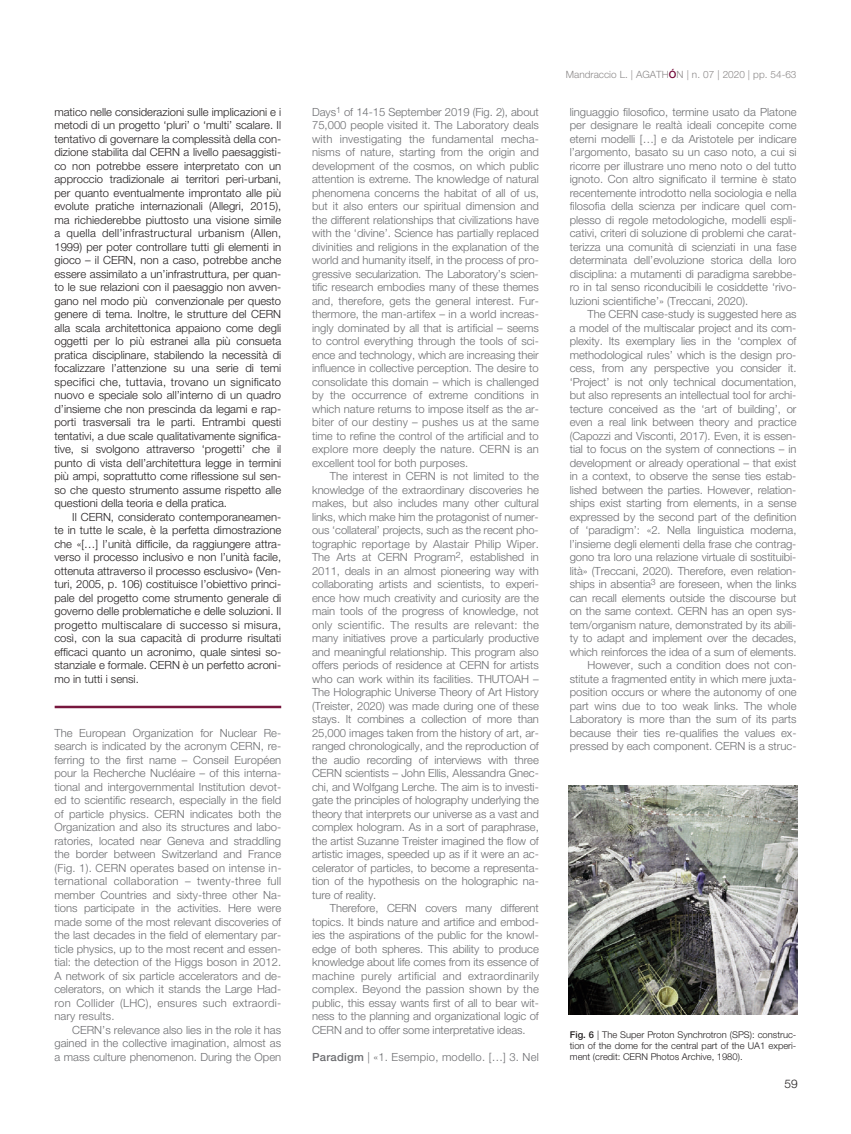
<style>
.page{position:relative;width:851px;height:1134px;background:#fff}
.page>*{position:absolute;margin:0;border:0;box-sizing:border-box;transform-origin:0 0}
.t1{font:300 11.88px "Helvetica Neue LT Std";color:#231f20}
.t2{font:300 11.25px/13.5px "Helvetica Neue LT Std";letter-spacing:-.005em;color:#6c6d70;text-align:justify}
.t3{font:300 11.25px/13.5px "Helvetica Neue LT Std";color:#231f20;text-align:justify}
.t4{font:300 11.25px "Helvetica Neue LT Std";letter-spacing:.02em;color:#6c6d70}
.t5{font:300 10px "Helvetica Neue LT Std";color:#8c8989}
.t6{font:300 9.38px/11.2px "Helvetica Neue LT Std";color:#231f20;text-align:justify}
.s1{font-weight:500}
.s2{font-weight:500;color:#710836}
</style>
<div class="page">
<hr style="left:55px;top:706px;width:226px;height:2px;background:#77173d">
<img style="left:568px;top:785px;width:229px;height:229px">
<p class="t3" style="left:54px;top:106px;width:228px">matico nelle considerazioni sulle implicazioni e i metodi di un progetto ‘pluri’ o ‘multi’ scalare. Il tentativo di governare la complessità della con&shy;dizione stabilita dal CERN a livello paesaggisti&shy;co non potrebbe essere interpretato con un approccio tradizionale ai territori peri-urbani, per quanto eventualmente improntato alle più evolute pratiche internazionali (Allegri, 2015), ma richiederebbe piuttosto una visione simile a quella dell’infrastructural urbanism (Allen, 1999) per poter controllare tutti gli elementi in gioco – il CERN, non a caso, potrebbe anche essere assimilato a un’infrastruttura, per quan&shy;to le sue relazioni con il paesaggio non avven&shy;gano nel modo più convenzionale per questo genere di tema. Inoltre, le strutture del CERN alla scala architettonica appaiono come degli oggetti per lo più estranei alla più consueta pratica disciplinare, stabilendo la necessità di focalizzare l’attenzione su una serie di temi specifici che, tuttavia, trovano un significato nuovo e speciale solo all’interno di un quadro d’insieme che non prescinda da legami e rap&shy;porti trasversali tra le parti. Entrambi questi tentativi, a due scale qualitativamente significa&shy;tive, si svolgono attraverso ‘progetti’ che il punto di vista dell’architettura legge in termini più ampi, soprattutto come riflessione sul sen&shy;so che questo strumento assume rispetto alle questioni della teoria e della pratica.</p>
<p class="t3" style="left:54px;top:511px;width:228px;text-indent:18px">Il CERN, considerato contemporaneamen&shy;te in tutte le scale, è la perfetta dimostrazione che «[…] l’unità difficile, da raggiungere attra&shy;verso il processo inclusivo e non l’unità facile, ottenuta attraverso il processo esclusivo» (Ven&shy;turi, 2005, p. 106) costituisce l’obiettivo princi&shy;pale del progetto come strumento generale di governo delle problematiche e delle soluzioni. Il progetto multiscalare di successo si misura, così, con la sua capacità di produrre risultati efficaci quanto un acronimo, quale sintesi so&shy;stanziale e formale. CERN è un perfetto acroni&shy;mo in tutti i sensi.</p>
<p class="t2" style="left:54px;top:727px;width:228px">The European Organization for Nuclear Re&shy;search is indicated by the acronym CERN, re&shy;ferring to the first name – Conseil Européen pour la Recherche Nucléaire – of this interna&shy;tional and intergovernmental Institution devot&shy;ed to scientific research, especially in the field of particle physics. CERN indicates both the Organization and also its structures and labo&shy;ratories, located near Geneva and straddling the border between Switzerland and France (Fig. 1). CERN operates based on intense in&shy;ternational collaboration – twenty-three full member Countries and sixty-three other Na&shy;tions participate in the activities. Here were made some of the most relevant discoveries of the last decades in the field of elementary par&shy;ticle physics, up to the most recent and essen&shy;tial: the detection of the Higgs boson in 2012.<br>A network of six particle accelerators and de&shy;celerators, on which it stands the Large Had&shy;ron Collider (LHC), ensures such extraordi&shy;nary results.</p>
<p class="t2" style="left:54px;top:1024px;width:228px;text-indent:18px">CERN’s relevance also lies in the role it has gained in the collective imagination, almost as a mass culture phenomenon. During the Open</p>
<p class="t2" style="left:312px;top:106px;width:228px">Days<sup>1</sup> of 14-15 September 2019 (Fig. 2), about 75,000 people visited it. The Laboratory deals with investigating the fundamental mecha&shy;nisms of nature, starting from the origin and development of the cosmos, on which public attention is extreme. The knowledge of natural phenomena concerns the habitat of all of us, but it also enters our spiritual dimension and the different relationships that civilizations have with the ‘divine’. Science has partially replaced divinities and religions in the explanation of the world and humanity itself, in the process of pro&shy;gressive secularization. The Laboratory’s scien&shy;tific research embodies many of these themes and, therefore, gets the general interest. Fur&shy;thermore, the man-artifex – in a world increas&shy;ingly dominated by all that is artificial – seems to control everything through the tools of sci&shy;ence and technology, which are increasing their influence in collective perception. The desire to consolidate this domain – which is challenged by the occurrence of extreme conditions in which nature returns to impose itself as the ar&shy;biter of our destiny – pushes us at the same time to refine the control of the artificial and to explore more deeply the nature. CERN is an excellent tool for both purposes.</p>
<p class="t2" style="left:312px;top:470px;width:228px;text-indent:18px">The interest in CERN is not limited to the knowledge of the extraordinary discoveries he makes, but also includes many other cultural links, which make him the protagonist of numer&shy;ous ‘collateral’ projects, such as the recent pho&shy;tographic reportage by Alastair Philip Wiper.<br>The Arts at CERN Program<sup>2</sup>, established in 2011, deals in an almost pioneering way with collaborating artists and scientists, to experi&shy;ence how much creativity and curiosity are the main tools of the progress of knowledge, not only scientific. The results are relevant: the many initiatives prove a particularly productive and meaningful relationship. This program also offers periods of residence at CERN for artists who can work within its facilities. THUTOAH – The Holographic Universe Theory of Art History (Treister, 2020) was made during one of these stays. It combines a collection of more than 25,000 images taken from the history of art, ar&shy;ranged chronologically, and the reproduction of the audio recording of interviews with three CERN scientists – John Ellis, Alessandra Gnec&shy;chi, and Wolfgang Lerche. The aim is to investi&shy;gate the principles of holography underlying the theory that interprets our universe as a vast and complex hologram. As in a sort of paraphrase, the artist Suzanne Treister imagined the flow of artistic images, speeded up as if it were an ac&shy;celerator of particles, to become a representa&shy;tion of the hypothesis on the holographic na&shy;ture of reality.</p>
<p class="t2" style="left:312px;top:902px;width:228px;text-indent:18px">Therefore, CERN covers many different topics. It binds nature and artifice and embod&shy;ies the aspirations of the public for the knowl&shy;edge of both spheres. This ability to produce knowledge about life comes from its essence of machine purely artificial and extraordinarily complex. Beyond the passion shown by the public, this essay wants first of all to bear wit&shy;ness to the planning and organizational logic of CERN and to offer some interpretative ideas.</p>
<p class="t4" style="left:312px;top:1053px;width:228px"><span class="s1">Paradigm</span> | «1. Esempio, modello. […] 3. Nel</p>
<p class="t5" style="left:565px;top:70px;width:232px">Mandraccio L. | AGATH<span class="s2">Ó</span>N | n. 07 | 2020 | pp. 54-63</p>
<p class="t2" style="left:569px;top:106px;width:228px">linguaggio filosofico, termine usato da Platone per designare le realtà ideali concepite come eterni modelli […] e da Aristotele per indicare l’argomento, basato su un caso noto, a cui si ricorre per illustrare uno meno noto o del tutto ignoto. Con altro significato il termine è stato recentemente introdotto nella sociologia e nella filosofia della scienza per indicare quel com&shy;plesso di regole metodologiche, modelli espli&shy;cativi, criteri di soluzione di problemi che carat&shy;terizza una comunità di scienziati in una fase determinata dell’evoluzione storica della loro disciplina: a mutamenti di paradigma sarebbe&shy;ro in tal senso riconducibili le cosiddette ‘rivo&shy;luzioni scientifiche’» (Treccani, 2020).</p>
<p class="t2" style="left:569px;top:308px;width:228px;text-align:right">The CERN case-study is suggested here as<br>a model of the multiscalar project and its com&shy;plexity. Its exemplary lies in the ‘complex of methodological rules’ which is the design pro&shy;cess, from any perspective you consider it. ‘Project’ is not only technical documentation, but also represents an intellectual tool for archi&shy;tecture conceived as the ‘art of building’, or even a real link between theory and practice (Capozzi and Visconti, 2017). Even, it is essen&shy;tial to focus on the system of connections – in development or already operational – that exist in a context, to observe the sense ties estab&shy;lished between the parties. However, relation&shy;ships exist starting from elements, in a sense expressed by the second part of the definition of ‘paradigm’: «2. Nella linguistica moderna, l’insieme degli elementi della frase che contrag&shy;gono tra loro una relazione virtuale di sostituibi&shy;lità» (Treccani, 2020). Therefore, even relation&shy;ships in absentia<sup>3</sup> are foreseen, when the links can recall elements outside the discourse but on the same context. CERN has an open sys&shy;tem/organism nature, demonstrated by its abili&shy;ty to adapt and implement over the decades, which reinforces the idea of a sum of elements.<br>However, such a condition does not con&shy;stitute a fragmented entity in which mere juxta&shy;position occurs or where the autonomy of one part wins due to too weak links. The whole Laboratory is more than the sum of its parts because their ties re-qualifies the values ex&shy;pressed by each component. CERN is a struc-</p>
<p class="t6" style="left:569px;top:1030px;width:228px"><span class="s1">Fig. 6</span> | The Super Proton Synchrotron (SPS): construc&shy;tion of the dome for the central part of the UA1 experi&shy;ment (credit: CERN Photos Archive, 1980).</p>
<p class="t1" style="left:784px;top:1079px;width:15px">59</p>
</div>
